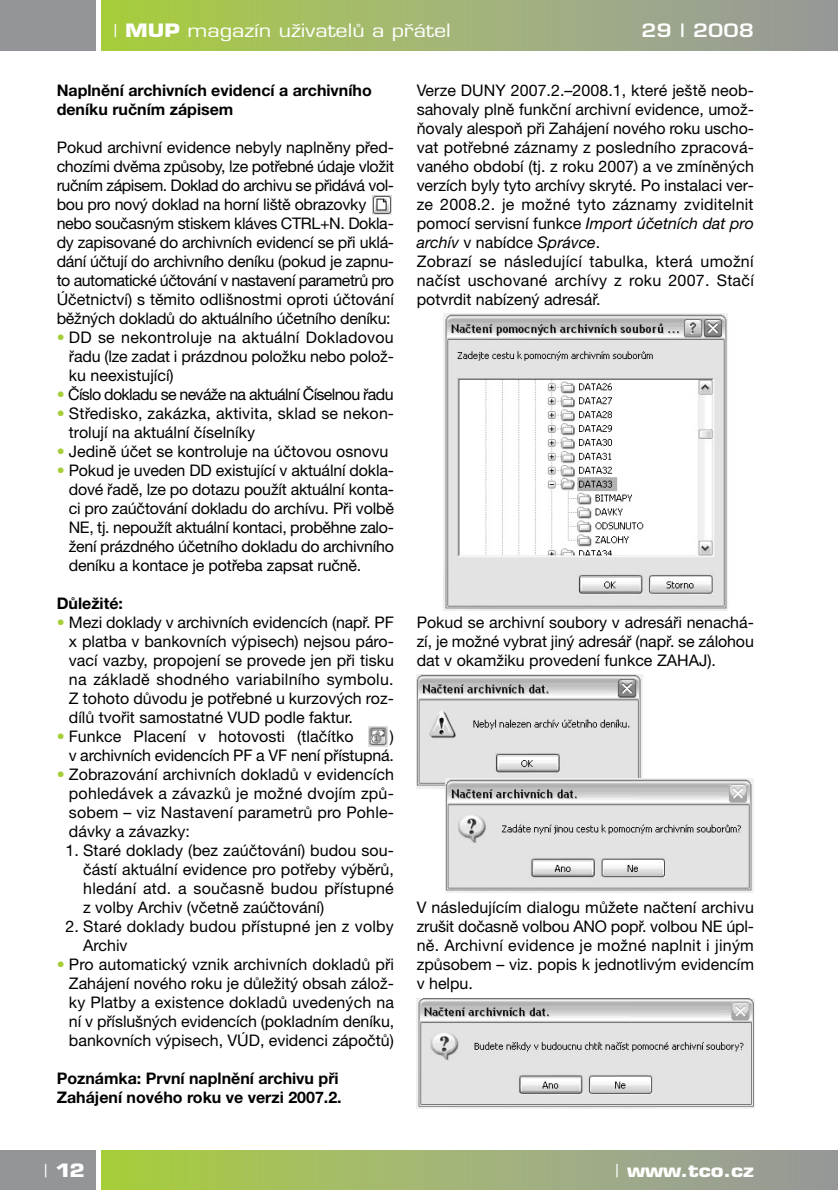
<style>
.page{position:relative;width:838px;height:1190px;background:#fff}
.page>*{position:absolute;margin:0;border:0;box-sizing:border-box;transform-origin:0 0}
.t1{font:18px "Eurostile CE";color:#fff;scale:1.2 1}
.t2{font:700 18px "Eurostile CE";color:#fff;scale:1.2 1}
.t3{font:600 18px "Eurostile CE";color:#fff;scale:1.2 1}
.t4{font:16px/19px "Helvetica Neue CE";color:#000;text-align:justify}
.t5{font:700 16px/19px "Helvetica Neue CE";color:#000}
.t6{font:16px "Helvetica Neue CE";letter-spacing:-.04em;color:#000}
.s1{font-family:"Helvetica Neue CE"}
.s2{font-weight:700}
.s3{color:#a6ce39}
.s4{font-style:italic}
.s5{font-family:"Helvetica Neue CE";font-weight:400}
</style>
<div class="page">
<div style="left:0;top:1151px;width:96px;height:39px;background:#939598"></div>
<div style="left:102px;top:1151px;width:736px;height:39px;background:linear-gradient(to right,#aace44,#9899a2)"></div>
<div style="left:0;top:0;width:96px;height:51px;background:#939598"></div>
<div style="left:102px;top:0;width:736px;height:51px;background:linear-gradient(to right,#a9ce45,#9899a2)"></div>
<img style="left:368px;top:727px;width:20px;height:19px">
<div style="left:372px;top:195px;width:20px;height:19px;background:#d6d6d6"></div>
<img style="left:372px;top:195px;width:19px;height:19px">
<img style="left:443px;top:314px;width:285px;height:296px">
<img style="left:417px;top:675px;width:226px;height:113px">
<img style="left:445px;top:779px;width:308px;height:113px">
<img style="left:417px;top:998px;width:337px;height:110px">
<p class="t1" style="left:113px;top:24px;width:283px"><span class="s1">|</span> <span class="s2">MUP</span> magazín uÏivatelÛ a pfiátel</p>
<p class="t3" style="left:641px;top:24px;width:95px">29 | 2008</p>
<p class="t5" style="left:57px;top:83px;width:317px">Naplnění archivních evidencí a archivního deníku ručním zápisem</p>
<p class="t4" style="left:57px;top:140px;width:339px;text-align:left">Pokud archivní evidence nebyly naplněny před&shy;chozími dvěma způsoby, lze potřebné údaje vložit ručním zápisem. Doklad do archivu se přidává vol&shy;bou pro nový doklad na horní liště obrazovky nebo současným stiskem kláves CTRL+N. Dokla&shy;dy zapisované do archivních evidencí se při uklá&shy;dání účtují do archivního deníku (pokud je zapnu&shy;to automatické účtování v nastavení parametrů pro Účetnictví) s těmito odlišnostmi oproti účtování běžných dokladů do aktuálního účetního deníku:</p>
<p class="t4" style="left:69px;top:330px;width:327px;text-indent:-12px"><span class="s3">•</span> DD se nekontroluje na aktuální Dokladovou řadu (lze zadat i prázdnou položku nebo polož&shy;ku neexistující)</p>
<p class="t6" style="left:57px;top:389px;width:338px"><span class="s3">•</span> Číslo dokladu se neváže na aktuální Číselnou řadu</p>
<p class="t4" style="left:69px;top:406px;width:327px;text-indent:-12px"><span class="s3">•</span> Středisko, zakázka, aktivita, sklad se nekon&shy;trolují na aktuální číselníky</p>
<p class="t4" style="left:57px;top:444px;width:333px"><span class="s3">•</span> Jedině účet se kontroluje na účtovou osnovu</p>
<p class="t4" style="left:69px;top:463px;width:327px;text-indent:-12px"><span class="s3">•</span> Pokud je uveden DD existující v aktuální dokla&shy;dové řadě, lze po dotazu použít aktuální konta&shy;ci pro zaúčtování dokladu do archívu. Při volbě NE, tj. nepoužít aktuální kontaci, proběhne zalo&shy;žení prázdného účetního dokladu do archivního deníku a kontace je potřeba zapsat ručně.</p>
<p class="t5" style="left:57px;top:596px;width:68px">Důležité:</p>
<p class="t4" style="left:69px;top:615px;width:327px;text-indent:-12px"><span class="s3">•</span> Mezi doklady v archivních evidencích (např. PF x platba v bankovních výpisech) nejsou páro&shy;vací vazby, propojení se provede jen při tisku na základě shodného variabilního symbolu.<br>Z tohoto důvodu je potřebné u kurzových roz&shy;dílů tvořit samostatné VUD podle faktur.</p>
<p class="t4" style="left:57px;top:729px;width:299px"><span class="s3">•</span> Funkce Placení v hotovosti (tlačítko</p>
<p class="t4" style="left:69px;top:729px;width:327px;text-align:right">)<br>v archivních evidencích PF a VF není přístupná.</p>
<p class="t4" style="left:69px;top:767px;width:327px;text-indent:-12px"><span class="s3">•</span> Zobrazování archivních dokladů v evidencích pohledávek a závazků je možné dvojím způ&shy;sobem – viz Nastavení parametrů pro Pohle&shy;dávky a závazky:</p>
<p class="t4" style="left:83px;top:843px;width:312px;text-indent:-18px">1. Staré doklady (bez zaúčtování) budou sou&shy;částí aktuální evidence pro potřeby výběrů, hledání atd. a současně budou přístupné z volby Archiv (včetně zaúčtování)</p>
<p class="t4" style="left:83px;top:919px;width:312px;text-indent:-18px">2. Staré doklady budou přístupné jen z volby<br>Archiv</p>
<p class="t4" style="left:69px;top:957px;width:327px;text-indent:-12px"><span class="s3">•</span> Pro automatický vznik archivních dokladů při Zahájení nového roku je důležitý obsah zálož&shy;ky Platby a existence dokladů uvedených na ní v příslušných evidencích (pokladním deníku, bankovních výpisech, VÚD, evidenci zápočtů)</p>
<p class="t5" style="left:57px;top:1071px;width:287px">Poznámka: První naplnění archivu při<br>Zahájení nového roku ve verzi 2007.2.</p>
<p class="t4" style="left:417px;top:83px;width:339px;text-align:left">Verze DUNY 2007.2.–2008.1, které ještě neob&shy;sahovaly plně funkční archivní evidence, umož&shy;ňovaly alespoň při Zahájení nového roku uscho&shy;vat potřebné záznamy z posledního zpracová&shy;vaného období (tj. z roku 2007) a ve zmíněných verzích byly tyto archívy skryté. Po instalaci ver&shy;ze 2008.2. je možné tyto záznamy zviditelnit pomocí servisní funkce <span class="s4">Import účetních dat pro archív</span> v nabídce <span class="s4">Správce</span>.<br>Zobrazí se následující tabulka, která umožní načíst uschované archívy z roku 2007. Stačí potvrdit nabízený adresář.</p>
<p class="t4" style="left:417px;top:615px;width:339px">Pokud se archivní soubory v adresáři nenachá&shy;zí, je možné vybrat jiný adresář (např. se zálohou dat v okamžiku provedení funkce ZAHAJ).</p>
<p class="t4" style="left:417px;top:900px;width:339px">V následujícím dialogu můžete načtení archivu zrušit dočasně volbou ANO popř. volbou NE úpl&shy;ně. Archivní evidence je možné naplnit i jiným způsobem – viz. popis k jednotlivým evidencím v helpu.</p>
<p class="t2" style="left:44px;top:1163px;width:36px"><span class="s5">|</span> 12</p>
<p class="t2" style="left:615px;top:1163px;width:117px"><span class="s5">|</span> www.tco.cz</p>
</div>
